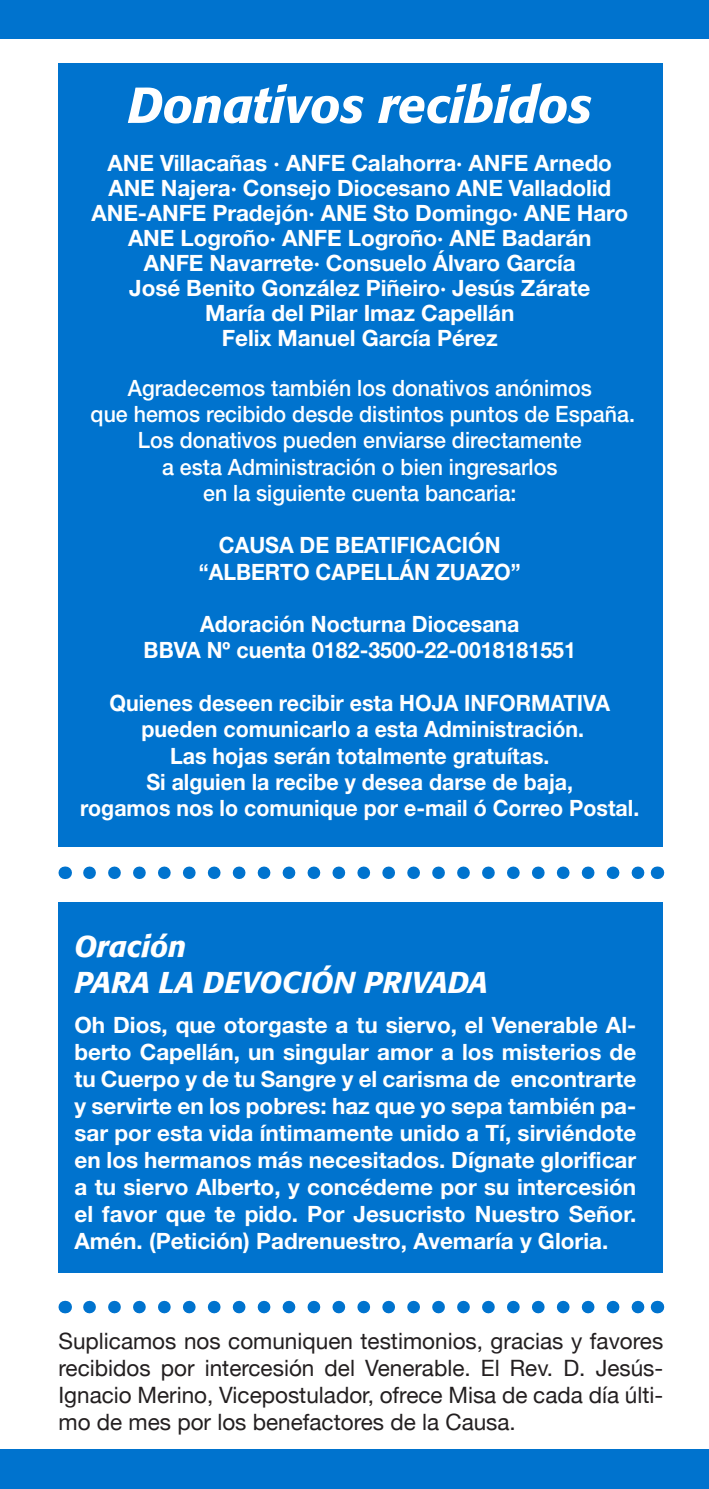
<style>
.page{position:relative;width:709px;height:1489px;background:#fff}
.page>*{position:absolute;margin:0;border:0;box-sizing:border-box;transform-origin:0 0}
.t1{font:italic 500 50px "Formata";letter-spacing:-.005em;color:#fff}
.t2{font:italic 500 30px/36px "Formata";color:#fff}
.t3{font:700 22.5px/27px "Helvetica Neue";color:#fff;text-align:justify}
.t4{font:700 22.5px/26.2px "Helvetica Neue";color:#fff;text-align:center;scale:.95 1}
.t5{font:22.5px/27px "Helvetica Neue";color:#231f20;text-align:justify}
.t6{font:500 22.5px/26.2px "Helvetica Neue";color:#fff;text-align:center;scale:.95 1}
</style>
<div class="page">
<div style="left:0;top:0;width:709px;height:39px;background:#0073ce"></div>
<svg style="left:89px;top:1300px;width:555px;height:13px"></svg>
<svg style="left:65px;top:1300px;width:1px;height:13px"></svg>
<svg style="left:657px;top:1300px;width:1px;height:13px"></svg>
<div style="left:58px;top:902px;width:605px;height:369px;background:#0073ce"></div>
<svg style="left:89px;top:866px;width:555px;height:13px"></svg>
<svg style="left:65px;top:866px;width:1px;height:13px"></svg>
<svg style="left:657px;top:866px;width:1px;height:13px"></svg>
<div style="left:0;top:1449px;width:709px;height:39px;background:#0073ce"></div>
<div style="left:58px;top:64px;width:605px;height:783px;background:#0073ce"></div>
<h1 class="t1" style="left:128px;top:75px;width:466px">Donativos recibidos</h1>
<p class="t3" style="left:91px;top:150px;width:538px;line-height:25px;text-align:center">ANE Villacañas · ANFE Calahorra· ANFE Arnedo ANE Najera· Consejo Diocesano ANE Valladolid ANE-ANFE Pradejón· ANE Sto Domingo· ANE Haro ANE Logroño· ANFE Logroño· ANE Badarán<br>ANFE Navarrete· Consuelo Álvaro García<br>José Benito González Piñeiro· Jesús Zárate<br>María del Pilar Imaz Capellán<br>Felix Manuel García Pérez</p>
<p class="t6" style="left:91px;top:374px;width:574px">Agradecemos también los donativos anónimos<br>que hemos recibido desde distintos puntos de España.<br>Los donativos pueden enviarse directamente<br>a esta Administración o bien ingresarlos<br>en la siguiente cuenta bancaria:</p>
<p class="t4" style="left:199px;top:531px;width:340px">CAUSA DE BEATIFICACIÓN “ALBERTO CAPELLÁN ZUAZO”</p>
<p class="t4" style="left:144px;top:610px;width:456px">Adoración Nocturna Diocesana<br>BBVA Nº cuenta 0182-3500-22-0018181551</p>
<p class="t4" style="left:80px;top:689px;width:590px">Quienes deseen recibir esta HOJA INFORMATIVA pueden comunicarlo a esta Administración.<br>Las hojas serán totalmente gratuítas.<br>Si alguien la recibe y desea darse de baja,<br>rogamos nos lo comunique por e-mail ó Correo Postal.</p>
<h2 class="t2" style="left:74px;top:928px;width:415px">Oración<br>PARA LA DEVOCIÓN PRIVADA</h2>
<p class="t3" style="left:74px;top:1010px;width:563px">Oh Dios, que otorgaste a tu siervo, el Venerable Al&shy;berto Capellán, un singular amor a los misterios de tu Cuerpo y de tu Sangre y el carisma de encontrarte y servirte en los pobres: haz que yo sepa también pa&shy;sar por esta vida íntimamente unido a Tí, sirviéndote en los hermanos más necesitados. Dígnate glorificar a tu siervo Alberto, y concédeme por su intercesión el favor que te pido. Por Jesucristo Nuestro Señor.<br>Amén. (Petición) Padrenuestro, Avemaría y Gloria.</p>
<p class="t5" style="left:58px;top:1326px;width:606px">Suplicamos nos comuniquen testimonios, gracias y favores recibidos por intercesión del Venerable. El Rev. D. Jesús-Ignacio Merino, Vicepostulador, ofrece Misa de cada día últi&shy;mo de mes por los benefactores de la Causa.</p>
</div>
